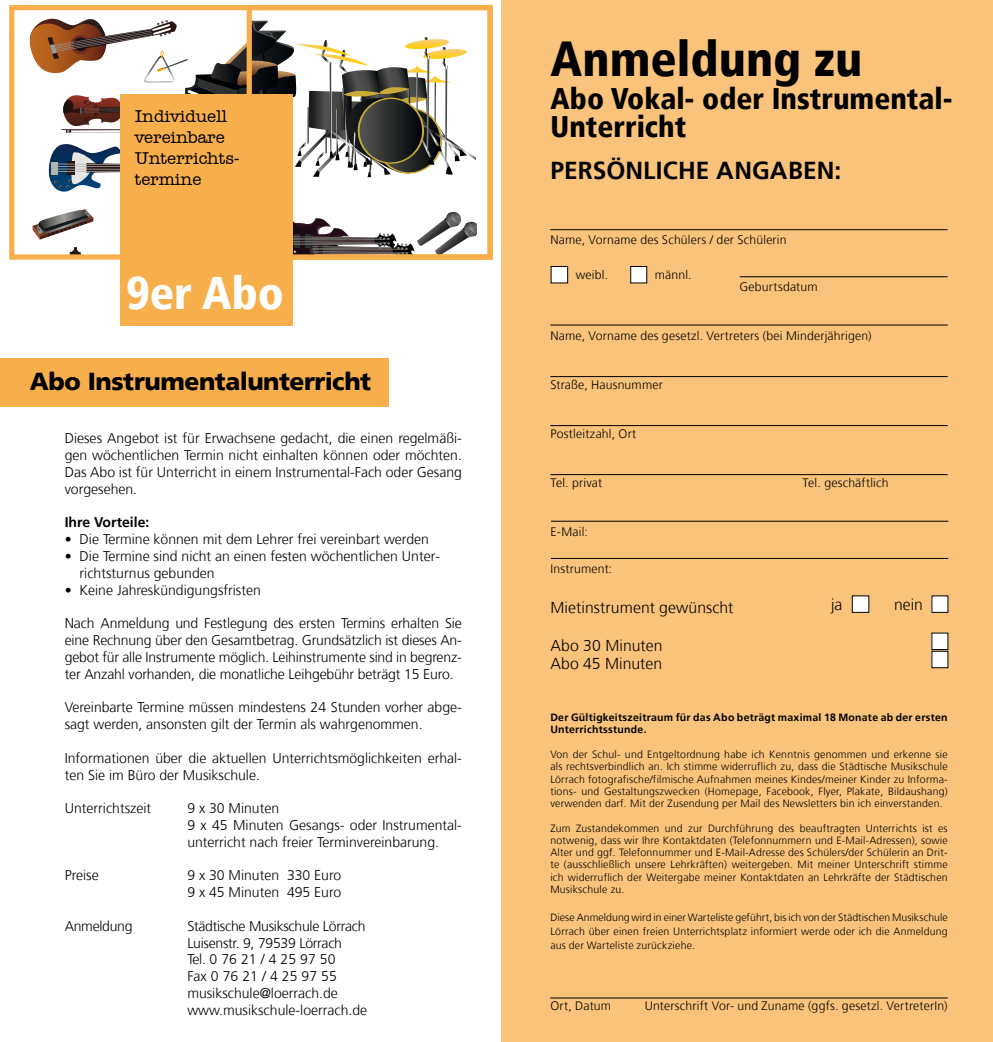
<style>
.page{position:relative;width:993px;height:1042px;background:#fff}
.page>*{position:absolute;margin:0;border:0;box-sizing:border-box;transform-origin:0 0}
.t1{font:900 condensed 49px "Frutiger";color:#000}
.t2{font:900 condensed 45.5px "Frutiger";color:#fff}
.t3{font:900 condensed 29.75px/28px "Frutiger";color:#000}
.t4{font:900 24.5px "Frutiger";letter-spacing:-.02em;color:#000}
.t5{font:700 24.5px "Frutiger";letter-spacing:.005em;color:#000}
.t6{font:500 17.5px/21px "Amer Typewriter IT Cby BT";letter-spacing:-.01em;color:#000}
.t7{font:300 15.75px/18.9px "Frutiger";letter-spacing:.005em;color:#000}
.t8{font:300 14px/16.8px "Frutiger";color:#000}
.t9{font:700 14px "Frutiger";color:#000}
.t10{font:300 14px "Frutiger";letter-spacing:-.02em;color:#000}
.t11{font:300 12.25px "Frutiger";letter-spacing:.015em;color:#000}
.t12{font:300 10.5px/12.2px "Frutiger";letter-spacing:.02em;color:#000;text-align:justify}
.t13{font:700 10.5px/12.6px "Frutiger";letter-spacing:.025em;color:#000}
</style>
<div class="page">
<div style="left:0;top:358px;width:389px;height:49px;background:#f7af4c"></div>
<div style="left:501px;top:0;width:491px;height:1042px;background:#fac37b"></div>
<hr style="left:550px;top:376px;width:397px;height:1px;background:#000">
<hr style="left:550px;top:425px;width:397px;height:1px;background:#000">
<hr style="left:550px;top:474px;width:397px;height:1px;background:#000">
<hr style="left:550px;top:997px;width:397px;height:1px;background:#000">
<div style="left:551px;top:266px;width:16px;height:17px;background:#fff"></div>
<div style="left:550px;top:266px;width:18px;height:17px;border:1px solid #000"></div>
<div style="left:630px;top:266px;width:16px;height:17px;background:#fff"></div>
<div style="left:630px;top:266px;width:17px;height:17px;border:1px solid #000"></div>
<hr style="left:550px;top:229px;width:397px;height:1px;background:#000">
<hr style="left:739px;top:276px;width:208px;height:1px;background:#000">
<hr style="left:550px;top:325px;width:397px;height:1px;background:#000">
<hr style="left:551px;top:521px;width:397px;height:1px;background:#000">
<div style="left:9px;top:5px;width:483px;height:255px;border:5px solid #f7af4c"></div>
<svg style="left:30px;top:18px;width:446px;height:239px"></svg>
<div style="left:246px;top:5px;width:246px;height:255px;border:5px solid #f7af4c"></div>
<div style="left:120px;top:94px;width:172px;height:231px;background:#f7af4c"></div>
<div style="left:852px;top:596px;width:16px;height:16px;background:#fff"></div>
<div style="left:851px;top:595px;width:18px;height:18px;border:1px solid #000"></div>
<div style="left:931px;top:596px;width:16px;height:16px;background:#fff"></div>
<hr style="left:551px;top:558px;width:397px;height:1px;background:#000">
<div style="left:931px;top:633px;width:16px;height:16px;background:#fff"></div>
<div style="left:931px;top:651px;width:16px;height:17px;background:#fff"></div>
<div style="left:931px;top:651px;width:17px;height:17px;border:1px solid #000"></div>
<p class="t6" style="left:135px;top:106px;width:106px">Individuell vereinbare<br>Unterrichts&shy;termine</p>
<h2 class="t2" style="left:126px;top:266px;width:159px">9er Abo</h2>
<h3 class="t4" style="left:30px;top:367px;width:342px">Abo Instrumentalunterricht</h3>
<p class="t8" style="left:65px;top:430px;width:398px;text-align:justify">Dieses Angebot ist für Erwachsene gedacht, die einen regelmäßi&shy;gen wöchentlichen Termin nicht einhalten können oder möchten.<br>Das Abo ist für Unterricht in einem Instrumental-Fach oder Gesang vorgesehen.</p>
<p class="t9" style="left:65px;top:514px;width:86px">Ihre Vorteile:</p>
<p class="t8" style="left:65px;top:531px;width:365px">• Die Termine können mit dem Lehrer frei vereinbart werden</p>
<p class="t8" style="left:80px;top:548px;width:362px;text-indent:-15px">• Die Termine sind nicht an einen festen wöchentlichen Unter&shy;richtsturnus gebunden</p>
<p class="t8" style="left:65px;top:581px;width:197px">• Keine Jahreskündigungsfristen</p>
<p class="t8" style="left:65px;top:615px;width:398px;text-align:justify">Nach Anmeldung und Festlegung des ersten Termins erhalten Sie eine Rechnung über den Gesamtbetrag. Grundsätzlich ist dieses An&shy;gebot für alle Instrumente möglich. Leihinstrumente sind in begrenz&shy;ter Anzahl vorhanden, die monatliche Leihgebühr beträgt 15 Euro.</p>
<p class="t8" style="left:65px;top:699px;width:398px">Vereinbarte Termine müssen mindestens 24 Stunden vorher abge&shy;sagt werden, ansonsten gilt der Termin als wahrgenommen.</p>
<p class="t8" style="left:65px;top:749px;width:398px">Informationen über die aktuellen Unterrichtsmöglichkeiten erhal&shy;ten Sie im Büro der Musikschule.</p>
<p class="t8" style="left:65px;top:800px;width:88px">Unterrichtszeit</p>
<p class="t8" style="left:187px;top:800px;width:276px">9 x 30 Minuten<br>9 x 45 Minuten Gesangs- oder Instrumental&shy;unterricht nach freier Terminvereinbarung.</p>
<p class="t8" style="left:65px;top:867px;width:35px">Preise</p>
<p class="t8" style="left:187px;top:867px;width:155px">9 x 30 Minuten 330 Euro<br>9 x 45 Minuten 495 Euro</p>
<p class="t10" style="left:65px;top:918px;width:69px">Anmeldung</p>
<p class="t8" style="left:187px;top:917px;width:181px">Städtische Musikschule Lörrach<br>Luisenstr. 9, 79539 Lörrach<br>Tel. 0 76 21 / 4 25 97 50<br>Fax 0 76 21 / 4 25 97 55 musikschule@loerrach.de www.musikschule-loerrach.de</p>
<h1 class="t1" style="left:550px;top:30px;width:313px">Anmeldung zu</h1>
<h3 class="t3" style="left:550px;top:85px;width:403px">Abo Vokal- oder Instrumental-<br>Unterricht</h3>
<h3 class="t5" style="left:550px;top:156px;width:292px">PERSÖNLICHE ANGABEN:</h3>
<p class="t11" style="left:550px;top:233px;width:238px">Name, Vorname des Schülers / der Schülerin</p>
<p class="t11" style="left:575px;top:268px;width:34px">weibl.</p>
<p class="t11" style="left:654px;top:268px;width:38px">männl.</p>
<p class="t11" style="left:739px;top:280px;width:80px">Geburtsdatum</p>
<p class="t11" style="left:550px;top:329px;width:322px">Name, Vorname des gesetzl. Vertreters (bei Minderjährigen)</p>
<p class="t11" style="left:550px;top:378px;width:114px">Straße, Hausnummer</p>
<p class="t11" style="left:550px;top:427px;width:87px">Postleitzahl, Ort</p>
<p class="t11" style="left:550px;top:476px;width:53px">Tel. privat</p>
<p class="t11" style="left:802px;top:476px;width:88px">Tel. geschäftlich</p>
<p class="t11" style="left:550px;top:525px;width:39px">E-Mail:</p>
<p class="t11" style="left:550px;top:562px;width:63px">Instrument:</p>
<p class="t7" style="left:550px;top:598px;width:184px">Mietinstrument gewünscht</p>
<p class="t7" style="left:550px;top:636px;width:114px">Abo 30 Minuten<br>Abo 45 Minuten</p>
<p class="t7" style="left:830px;top:596px;width:13px">ja</p>
<p class="t7" style="left:893px;top:596px;width:30px">nein</p>
<p class="t13" style="left:550px;top:711px;width:399px">Der Gültigkeitszeitraum für das Abo beträgt maximal 18 Monate ab der ersten<br>Unterrichtsstunde.</p>
<p class="t12" style="left:550px;top:748px;width:398px">Von der Schul- und Entgeltordnung habe ich Kenntnis genommen und erkenne sie als rechtsverbindlich an. Ich stimme widerruflich zu, dass die Städtische Musikschule Lörrach fotografische/filmische Aufnahmen meines Kindes/meiner Kinder zu Informa&shy;tions- und Gestaltungszwecken (Homepage, Facebook, Flyer, Plakate, Bildaushang) verwenden darf. Mit der Zusendung per Mail des Newsletters bin ich einverstanden.</p>
<p class="t12" style="left:550px;top:822px;width:398px">Zum Zustandekommen und zur Durchführung des beauftragten Unterrichts ist es notwenig, dass wir Ihre Kontaktdaten (Telefonnummern und E-Mail-Adressen), sowie Alter und ggf. Telefonnummer und E-Mail-Adresse des Schülers/der Schülerin an Drit&shy;te (ausschließlich unsere Lehrkräften) weitergeben. Mit meiner Unterschrift stimme ich widerruflich der Weitergabe meiner Kontaktdaten an Lehrkräfte der Städtischen Musikschule zu.</p>
<p class="t12" style="left:550px;top:911px;width:399px;line-height:14px">Diese Anmeldung wird in einer Warteliste geführt, bis ich von der Städtischen Musikschule Lörrach über einen freien Unterrichtsplatz informiert werde oder ich die Anmeldung aus der Warteliste zurückziehe.</p>
<p class="t11" style="left:550px;top:999px;width:62px">Ort, Datum</p>
<p class="t11" style="left:644px;top:999px;width:304px">Unterschrift Vor- und Zuname (ggfs. gesetzl. VertreterIn)</p>
</div>
